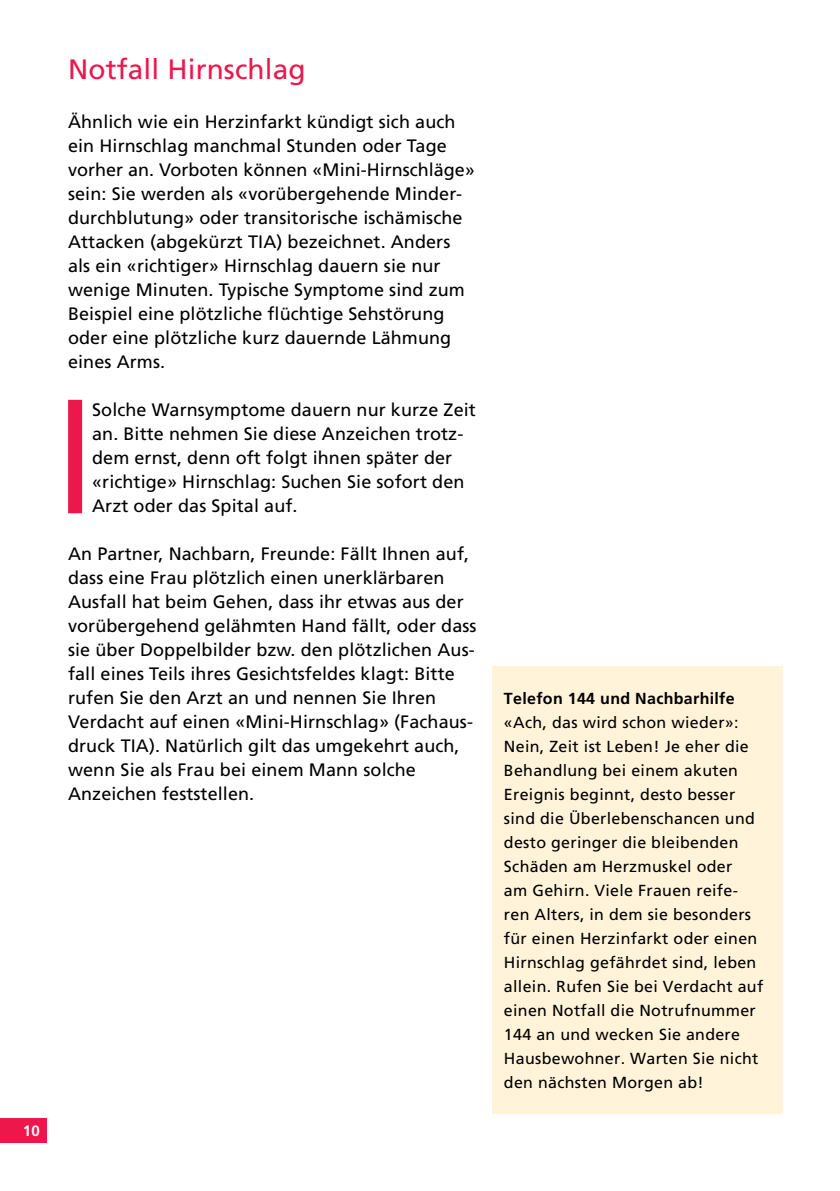
<style>
.page{position:relative;width:840px;height:1191px;background:#fff}
.page>*{position:absolute;margin:0;border:0;box-sizing:border-box;transform-origin:0 0}
.t1{font:28px "Frutiger";letter-spacing:.005em;color:#ed174c}
.t2{font:18px/24px "Frutiger";letter-spacing:.005em;color:#000}
.t3{font:16px/24px "Frutiger";letter-spacing:.02em;color:#000}
.t4{font:700 16px "Frutiger";letter-spacing:.02em;color:#000}
.t5{font:700 15px "Frutiger";color:#fff}
</style>
<div class="page">
<div style="left:0;top:1119px;width:46px;height:24px;background:#ed174c"></div>
<hr style="left:839px;top:0;width:1px;height:1191px;background:#ed174c">
<div style="left:492px;top:666px;width:290px;height:448px;background:#fff3d9"></div>
<div style="left:68px;top:400px;width:14px;height:113px;background:#ed174c"></div>
<hr style="left:839px;top:57px;width:1px;height:626px;background:#fff">
<p class="t5" style="left:23px;top:1122px;width:18px">10</p>
<h1 class="t1" style="left:68px;top:52px;width:239px">Notfall Hirnschlag</h1>
<p class="t2" style="left:68px;top:109px;width:408px">Ähnlich wie ein Herzinfarkt kündigt sich auch ein Hirnschlag manchmal Stunden oder Tage vorher an. Vorboten können «Mini-Hirnschläge» sein: Sie werden als «vorübergehende Minder&shy;durchblutung» oder transitorische ischämische Attacken (abgekürzt TIA) bezeichnet. Anders als ein «richtiger» Hirnschlag dauern sie nur wenige Minuten. Typische Symptome sind zum Beispiel eine plötzliche flüchtige Sehstörung oder eine plötzliche kurz dauernde Lähmung eines Arms.</p>
<p class="t2" style="left:92px;top:397px;width:385px">Solche Warnsymptome dauern nur kurze Zeit an. Bitte nehmen Sie diese Anzeichen trotz&shy;dem ernst, denn oft folgt ihnen später der «richtige» Hirnschlag: Suchen Sie sofort den Arzt oder das Spital auf.</p>
<p class="t2" style="left:68px;top:541px;width:410px">An Partner, Nachbarn, Freunde: Fällt Ihnen auf, dass eine Frau plötzlich einen unerklärbaren Ausfall hat beim Gehen, dass ihr etwas aus der vorübergehend gelähmten Hand fällt, oder dass sie über Doppelbilder bzw. den plötzlichen Aus&shy;fall eines Teils ihres Gesichtsfeldes klagt: Bitte rufen Sie den Arzt an und nennen Sie Ihren Verdacht auf einen «Mini-Hirnschlag» (Fachaus&shy;druck TIA). Natürlich gilt das umgekehrt auch, wenn Sie als Frau bei einem Mann solche Anzeichen feststellen.</p>
<p class="t4" style="left:503px;top:689px;width:232px">Telefon 144 und Nachbarhilfe</p>
<p class="t3" style="left:503px;top:710px;width:261px">«Ach, das wird schon wieder»:<br>Nein, Zeit ist Leben! Je eher die<br>Behandlung bei einem akuten<br>Ereignis beginnt, desto besser sind die Überlebenschancen und desto geringer die bleibenden<br>Schäden am Herzmuskel oder<br>am Gehirn. Viele Frauen reife&shy;ren Alters, in dem sie besonders für einen Herzinfarkt oder einen<br>Hirnschlag gefährdet sind, leben allein. Rufen Sie bei Verdacht auf einen Notfall die Notrufnummer<br>144 an und wecken Sie andere<br>Hausbewohner. Warten Sie nicht den nächsten Morgen ab!</p>
</div>
